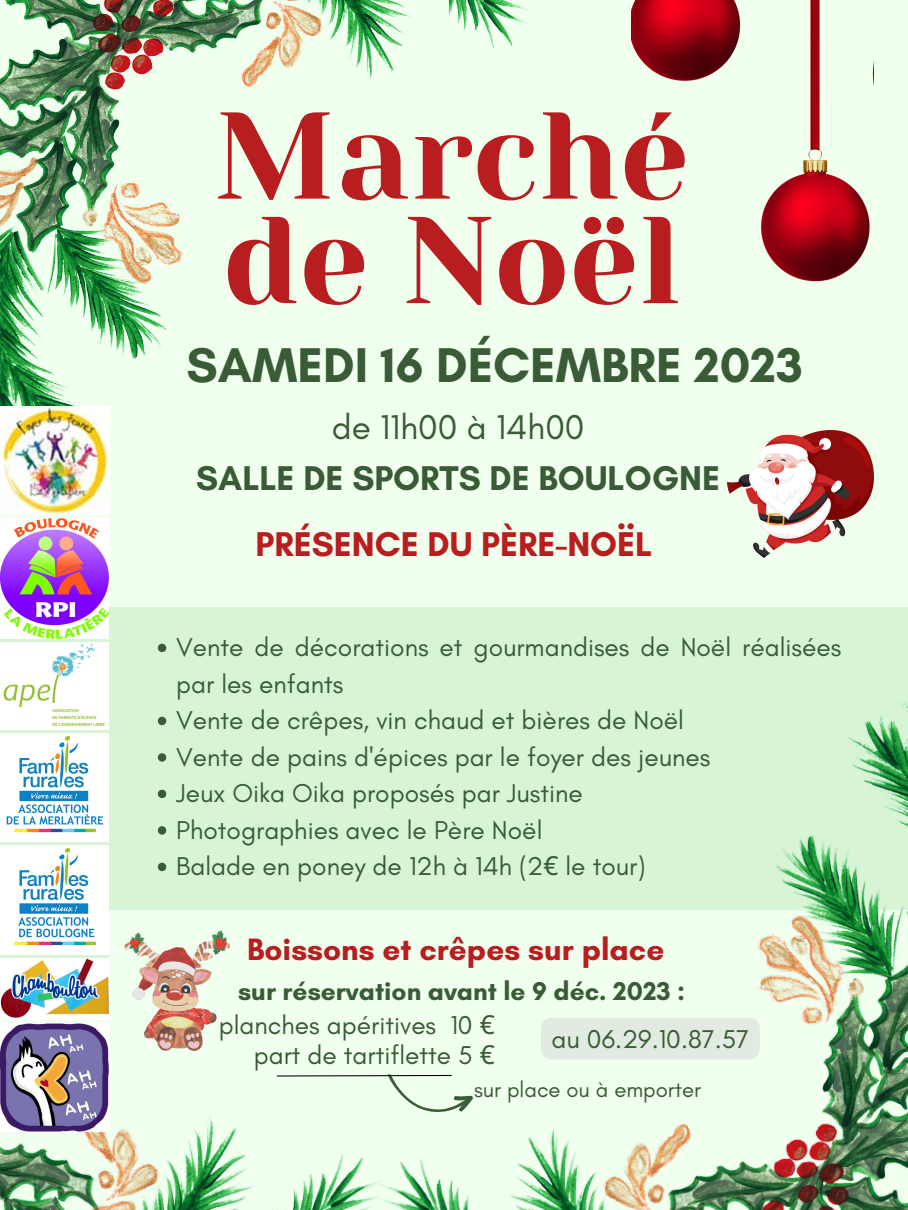
<style>
.page{position:relative;width:908px;height:1210px;background:#fff}
.page>*{position:absolute;margin:0;border:0;box-sizing:border-box;transform-origin:0 0}
.t1{font:123.16px/104.5px "Yeseva One";color:#b81d1f}
.t2{font:700 49.7px "Glacial Indifference";color:#395b35}
.t3{font:700 35px "Glacial Indifference";color:#395b35}
.t4{font:700 35px "Glacial Indifference";color:#b81d1f}
.t5{font:35px "Glacial Indifference";color:#395b35}
.t6{font:700 31.5px "Glacial Indifference";color:#b81d1f}
.t7{font:26.25px/36.5px "Glacial Indifference";color:#395b35}
.t8{font:700 26.25px "Glacial Indifference";color:#395b35}
.t9{font:22.05px "Glacial Indifference";color:#395b35}
.s1{font-family:"Noto Sans"}
</style>
<div class="page">
<div style="left:0;top:0;width:907px;height:1210px;background:#f0ffee"></div>
<img style="left:0;top:595px;width:261px;height:615px">
<div style="left:108px;top:607px;width:799px;height:302px;background:#d7f4d4"></div>
<img style="left:261px;top:703px;width:646px;height:507px">
<img style="left:0;top:0;width:533px;height:564px">
<img style="left:761px;top:0;width:109px;height:282px">
<img style="left:631px;top:0;width:110px;height:81px">
<div style="left:0;top:518px;width:108px;height:501px;background:#d7f4d4"></div>
<img style="left:0;top:642px;width:108px;height:87px">
<img style="left:0;top:518px;width:108px;height:121px">
<img style="left:0;top:733px;width:108px;height:109px">
<img style="left:0;top:845px;width:108px;height:109px">
<img style="left:0;top:958px;width:108px;height:61px">
<img style="left:0;top:1023px;width:108px;height:108px">
<svg style="left:276px;top:1066px;width:197px;height:59px"></svg>
<img style="left:0;top:406px;width:110px;height:108px">
<img style="left:121px;top:930px;width:108px;height:120px">
<img style="left:727px;top:431px;width:145px;height:126px">
<svg style="left:158px;top:644px;width:8px;height:8px"></svg>
<svg style="left:158px;top:716px;width:8px;height:9px"></svg>
<svg style="left:158px;top:753px;width:8px;height:8px"></svg>
<svg style="left:158px;top:789px;width:8px;height:9px"></svg>
<svg style="left:158px;top:826px;width:8px;height:8px"></svg>
<svg style="left:158px;top:862px;width:8px;height:9px"></svg>
<div style="left:541px;top:1017px;width:218px;height:42px;background:#e2ebe1;border-radius:10px"></div>
<p class="t1" style="left:214px;top:105px;width:476px">Marché de Noël</p>
<p class="t2" style="left:186px;top:335px;width:617px">SAMEDI 16 DÉCEMBRE 2023</p>
<p class="t5" style="left:331px;top:406px;width:254px">de 11h00 à 14h00</p>
<p class="t3" style="left:196px;top:457px;width:525px">SALLE DE SPORTS DE BOULOGNE</p>
<p class="t4" style="left:255px;top:523px;width:398px">PRÉSENCE DU PÈRE-NOËL</p>
<p class="t7" style="left:176px;top:628px;width:666px">Vente de décorations et gourmandises de Noël réalisées par les enfants</p>
<p class="t7" style="left:176px;top:701px;width:509px">Vente de crêpes, vin chaud et bières de Noël</p>
<p class="t7" style="left:176px;top:738px;width:535px">Vente de pains d'épices par le foyer des jeunes</p>
<p class="t7" style="left:176px;top:774px;width:408px">Jeux Oika Oika proposés par Justine</p>
<p class="t7" style="left:176px;top:811px;width:367px">Photographies avec le Père Noël</p>
<p class="t7" style="left:176px;top:847px;width:470px">Balade en poney de 12h à 14h (2<span class="s1">€</span> le tour)</p>
<p class="t6" style="left:247px;top:930px;width:418px">Boissons et crêpes sur place</p>
<p class="t8" style="left:238px;top:974px;width:448px">sur réservation avant le 9 déc. 2023 :</p>
<p class="t7" style="left:551px;top:1020px;width:199px">au 06.29.10.87.57</p>
<p class="t9" style="left:474px;top:1076px;width:228px">sur place ou à emporter</p>
<p class="t7" style="left:219px;top:1006px;width:277px">planches apéritives 10 <span class="s1">€</span></p>
<p class="t7" style="left:254px;top:1036px;width:242px">part de tartiflette 5 <span class="s1">€</span></p>
</div>
